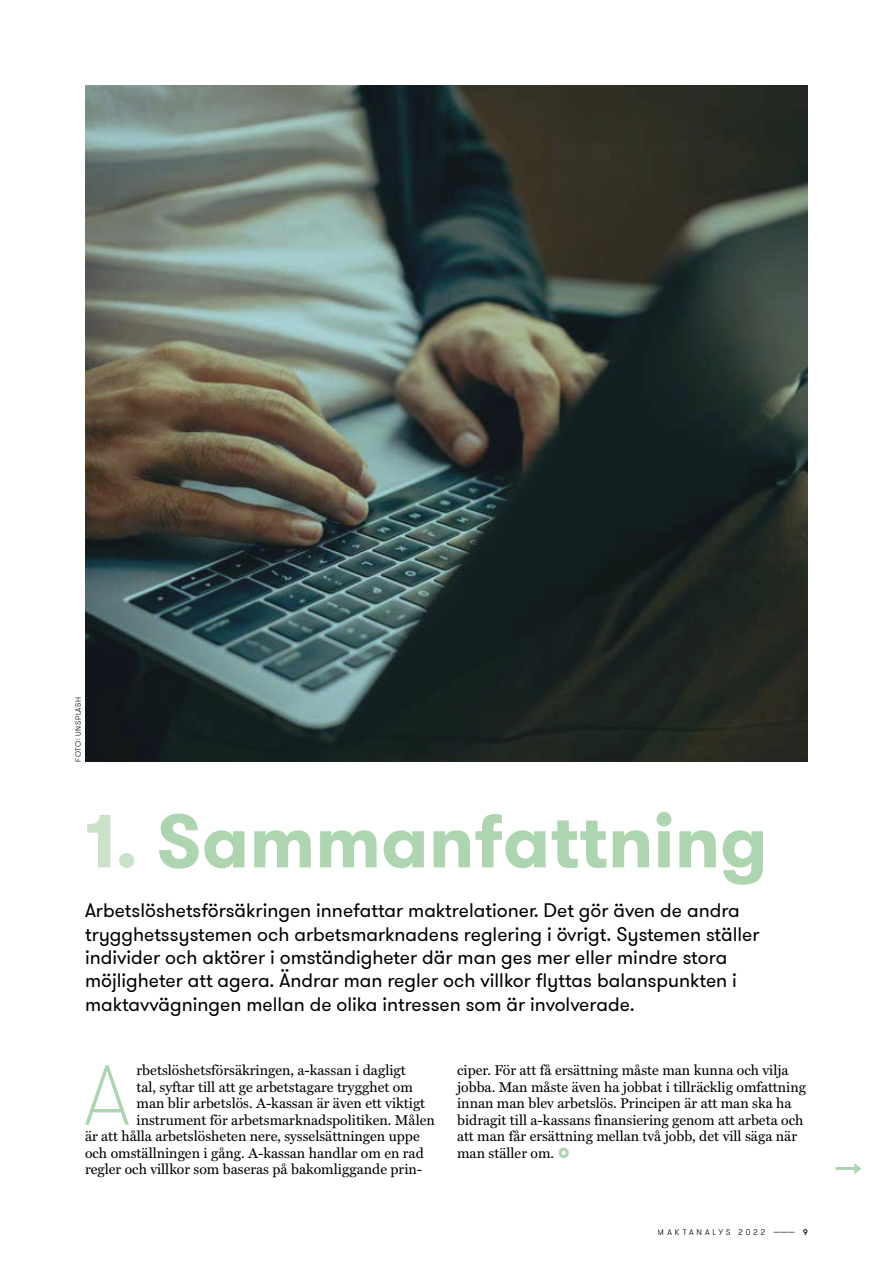
<style>
.page{position:relative;width:893px;height:1263px;background:#fff}
.page>*{position:absolute;margin:0;border:0;box-sizing:border-box;transform-origin:0 0}
.t1{font:100 84.9px "GT Walsheim";color:#add5af}
.t2{font:700 75px "GT Walsheim";color:#add5af}
.t3{font:19.5px/23.4px "GT Walsheim";color:#000}
.t4{font:14.25px/16.5px "Miller Text";color:#000}
.t5{font:300 8.25px "GT Walsheim";letter-spacing:.365em;color:#000}
.t6{font:300 7.5px "GT Walsheim";letter-spacing:.075em;color:#000}
.s1{color:#c9e2c8}
.s2{font-weight:500}
</style>
<div class="page">
<svg style="left:85px;top:85px;width:723px;height:677px;background:#404b45"></svg>
<hr style="left:836px;top:1167px;width:20px;height:3px;background:#add5af">
<svg style="left:854px;top:1163px;width:8px;height:11px"></svg>
<p class="t6" style="left:73px;top:761px;width:66px;rotate:-90deg">FOTO: UNSPLASH</p>
<h2 class="t2" style="left:85px;top:792px;width:684px"><span class="s1">1.</span> Sammanfattning</h2>
<p class="t3" style="left:85px;top:899px;width:676px">Arbetslöshetsförsäkringen innefattar maktrelationer. Det gör även de andra trygghetssystemen och arbetsmarknadens reglering i övrigt. Systemen ställer individer och aktörer i omständigheter där man ges mer eller mindre stora möjligheter att agera. Ändrar man regler och villkor flyttas balanspunkten i maktavvägningen mellan de olika intressen som är involverade.</p>
<h1 class="t1" style="left:84px;top:1042px;width:47px">A</h1>
<p class="t4" style="left:137px;top:1062px;width:271px">rbetslöshetsförsäkringen, a-kassan i dagligt</p>
<p class="t4" style="left:137px;top:1078px;width:278px">tal, syftar till att ge arbetstagare trygghet om</p>
<p class="t4" style="left:137px;top:1095px;width:290px">man blir arbetslös. A-kassan är även ett viktigt</p>
<p class="t4" style="left:137px;top:1111px;width:300px">instrument för arbetsmarknadspolitiken. Målen</p>
<p class="t4" style="left:85px;top:1128px;width:336px">är att hålla arbetslösheten nere, sysselsättningen uppe</p>
<p class="t4" style="left:85px;top:1144px;width:340px">och omställningen i gång. A-kassan handlar om en rad</p>
<p class="t4" style="left:85px;top:1161px;width:339px">regler och villkor som baseras på bakomliggande prin-</p>
<p class="t4" style="left:457px;top:1062px;width:350px">ciper. För att få ersättning måste man kunna och vilja jobba. Man måste även ha jobbat i tillräcklig omfattning innan man blev arbetslös. Principen är att man ska ha bidragit till a-kassans finansiering genom att arbeta och att man får ersättning mellan två jobb, det vill säga när man ställer om.</p>
<p class="t5" style="left:658px;top:1227px;width:152px">MAKTANALYS 2022 ––––––– <span class="s2">9</span></p>
</div>
